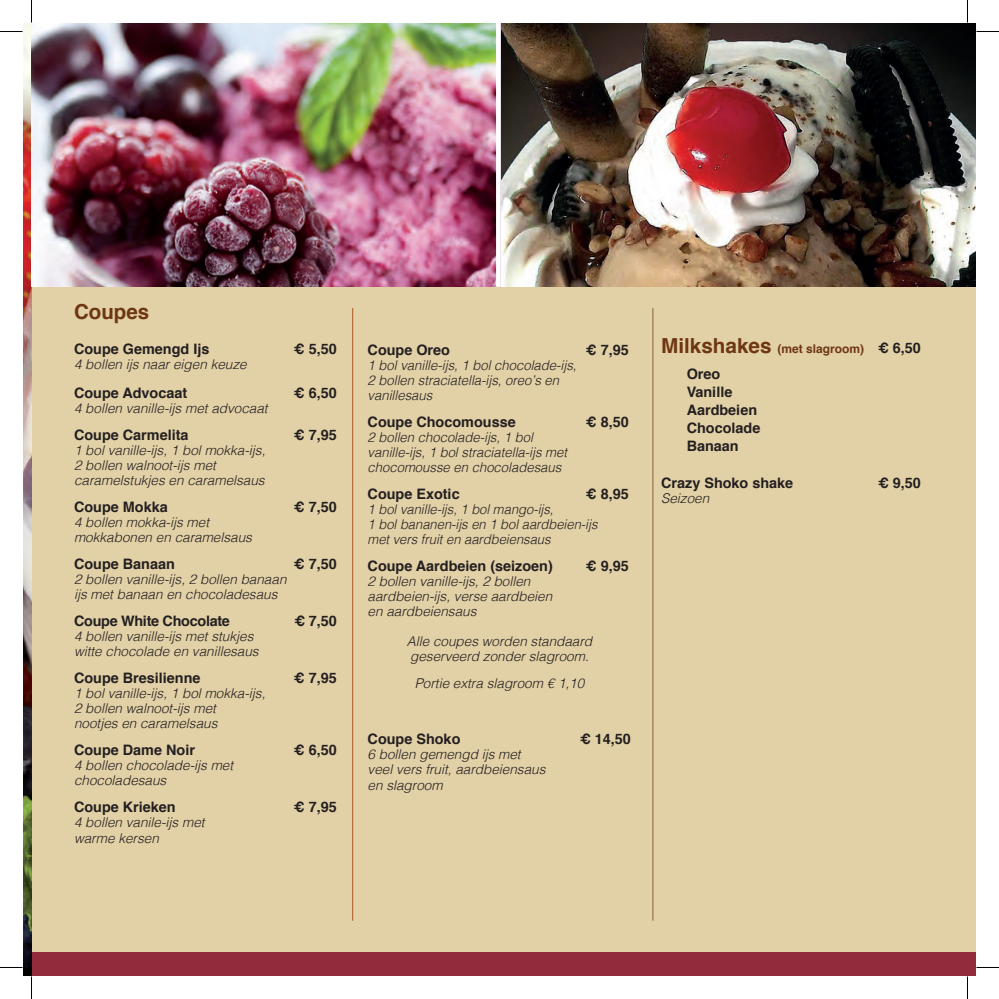
<style>
.page{position:relative;width:999px;height:999px;background:#fff}
.page>*{position:absolute;margin:0;border:0;box-sizing:border-box;transform-origin:0 0}
.t1{font:700 20.7px "Helvetica";color:#6e3613}
.t2{font:700 14.4px/18px "Helvetica";color:#231f20}
.t3{font:700 14.4px "Helvetica";letter-spacing:-.02em;color:#231f20}
.t4{font:italic 300 13.5px/15px "Helvetica";color:#231f20}
.t5{font:italic 300 13.5px/15px "Helvetica";color:#231f20;scale:.96 1}
.t6{font:700 12px "Helvetica";color:#6e3613}
.s1{font-size:20.7px}
.s2{font-size:14.4px;color:#231f20}
</style>
<div class="page">
<div style="left:23px;top:23px;width:952px;height:952px;background:#e2d0a6"></div>
<div style="left:23px;top:952px;width:952px;height:23px;background:#922b3b"></div>
<img style="left:23px;top:23px;width:9px;height:952px">
<img style="left:500px;top:23px;width:475px;height:264px">
<img style="left:32px;top:23px;width:464px;height:264px">
<hr style="left:496px;top:23px;width:4px;height:264px;background:#fff">
<hr style="left:652px;top:308px;width:1px;height:612px;background:#8a5e48">
<hr style="left:352px;top:308px;width:1px;height:612px;background:#ae5625">
<svg style="left:0;top:31px;width:22px;height:1px"></svg>
<svg style="left:976px;top:31px;width:22px;height:1px"></svg>
<svg style="left:0;top:967px;width:22px;height:1px"></svg>
<svg style="left:976px;top:967px;width:22px;height:1px"></svg>
<svg style="left:31px;top:0;width:1px;height:22px"></svg>
<svg style="left:31px;top:976px;width:1px;height:22px"></svg>
<svg style="left:967px;top:0;width:1px;height:22px"></svg>
<svg style="left:967px;top:976px;width:1px;height:22px"></svg>
<h1 class="t1" style="left:74px;top:295px;width:77px">Coupes</h1>
<p class="t2" style="left:74px;top:340px;width:137px">Coupe Gemengd Ijs</p>
<p class="t2" style="left:294px;top:340px;width:44px">€ 5,50</p>
<p class="t4" style="left:74px;top:356px;width:174px">4 bollen ijs naar eigen keuze</p>
<p class="t2" style="left:74px;top:384px;width:115px">Coupe Advocaat</p>
<p class="t2" style="left:294px;top:384px;width:44px">€ 6,50</p>
<p class="t4" style="left:74px;top:399px;width:195px">4 bollen vanille-ijs met advocaat</p>
<p class="t2" style="left:74px;top:426px;width:116px">Coupe Carmelita</p>
<p class="t2" style="left:294px;top:426px;width:44px">€ 7,95</p>
<p class="t4" style="left:74px;top:441px;width:193px">1 bol vanille-ijs, 1 bol mokka-ijs,<br>2 bollen walnoot-ijs met caramelstukjes en caramelsaus</p>
<p class="t2" style="left:74px;top:498px;width:95px">Coupe Mokka</p>
<p class="t2" style="left:294px;top:498px;width:44px">€ 7,50</p>
<p class="t4" style="left:74px;top:513px;width:179px">4 bollen mokka-ijs met mokkabonen en caramelsaus</p>
<p class="t2" style="left:74px;top:555px;width:102px">Coupe Banaan</p>
<p class="t2" style="left:294px;top:555px;width:44px">€ 7,50</p>
<p class="t4" style="left:74px;top:570px;width:214px">2 bollen vanille-ijs, 2 bollen banaan ijs met banaan en chocoladesaus</p>
<p class="t3" style="left:74px;top:609px;width:157px">Coupe White Chocolate</p>
<p class="t2" style="left:294px;top:612px;width:44px">€ 7,50</p>
<p class="t4" style="left:74px;top:627px;width:186px">4 bollen vanille-ijs met stukjes witte chocolade en vanillesaus</p>
<p class="t2" style="left:74px;top:669px;width:128px">Coupe Bresilienne</p>
<p class="t2" style="left:294px;top:669px;width:44px">€ 7,95</p>
<p class="t4" style="left:74px;top:684px;width:193px">1 bol vanille-ijs, 1 bol mokka-ijs,<br>2 bollen walnoot-ijs met<br>nootjes en caramelsaus</p>
<p class="t2" style="left:74px;top:741px;width:122px">Coupe Dame Noir</p>
<p class="t2" style="left:294px;top:741px;width:44px">€ 6,50</p>
<p class="t4" style="left:74px;top:756px;width:161px">4 bollen chocolade-ijs met chocoladesaus</p>
<p class="t2" style="left:74px;top:798px;width:103px">Coupe Krieken</p>
<p class="t2" style="left:294px;top:798px;width:44px">€ 7,95</p>
<p class="t4" style="left:74px;top:813px;width:132px;line-height:16.2px">4 bollen vanile-ijs met warme kersen</p>
<p class="t2" style="left:367px;top:341px;width:84px">Coupe Oreo</p>
<p class="t2" style="left:586px;top:341px;width:44px">€ 7,95</p>
<p class="t4" style="left:367px;top:357px;width:210px">1 bol vanille-ijs, 1 bol chocolade-ijs,<br>2 bollen straciatella-ijs, oreo’s en vanillesaus</p>
<p class="t2" style="left:367px;top:413px;width:150px">Coupe Chocomousse</p>
<p class="t2" style="left:586px;top:413px;width:44px">€ 8,50</p>
<p class="t4" style="left:367px;top:429px;width:201px">2 bollen chocolade-ijs, 1 bol vanille-ijs, 1 bol straciatella-ijs met chocomousse en chocoladesaus</p>
<p class="t2" style="left:367px;top:485px;width:94px">Coupe Exotic</p>
<p class="t2" style="left:586px;top:485px;width:44px">€ 8,95</p>
<p class="t5" style="left:367px;top:501px;width:241px">1 bol vanille-ijs, 1 bol mango-ijs,<br>1 bol bananen-ijs en 1 bol aardbeien-ijs met vers fruit en aardbeiensaus</p>
<p class="t2" style="left:367px;top:557px;width:187px">Coupe Aardbeien (seizoen)</p>
<p class="t2" style="left:586px;top:557px;width:44px">€ 9,95</p>
<p class="t4" style="left:367px;top:573px;width:186px">2 bollen vanille-ijs, 2 bollen aardbeien-ijs, verse aardbeien en aardbeiensaus</p>
<p class="t4" style="left:407px;top:633px;width:187px">Alle coupes worden standaard geserveerd zonder slagroom.</p>
<p class="t4" style="left:414px;top:675px;width:171px">Portie extra slagroom € 1,10</p>
<p class="t2" style="left:367px;top:730px;width:94px">Coupe Shoko</p>
<p class="t2" style="left:580px;top:730px;width:52px">€ 14,50</p>
<p class="t4" style="left:367px;top:745px;width:179px;line-height:15.6px">6 bollen gemengd ijs met veel vers fruit, aardbeiensaus en slagroom</p>
<p class="t6" style="left:661px;top:339px;width:261px"><span class="s1">Milkshakes</span> (met slagroom) <span class="s2">€ 6,50</span></p>
<p class="t2" style="left:686px;top:364px;width:75px">Oreo<br>Vanille<br>Aardbeien<br>Chocolade<br>Banaan</p>
<p class="t2" style="left:661px;top:474px;width:134px">Crazy Shoko shake</p>
<p class="t2" style="left:878px;top:474px;width:44px">€ 9,50</p>
<p class="t4" style="left:661px;top:490px;width:50px">Seizoen</p>
</div>
